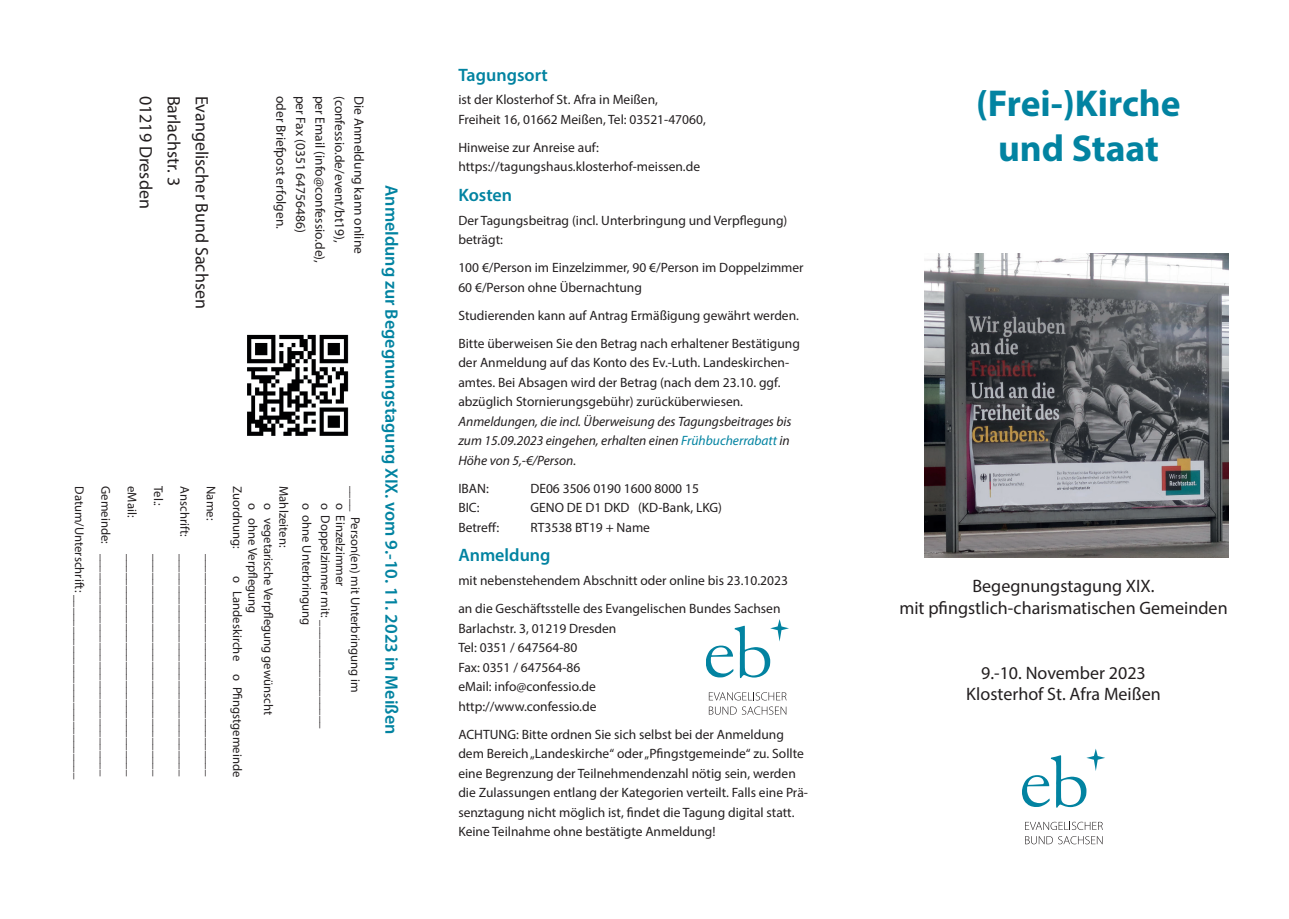
<style>
.page{position:relative;width:1289px;height:919px;background:#fff}
.page>*{position:absolute;margin:0;border:0;box-sizing:border-box;transform-origin:0 0}
.t1{font:700 37.5px "Myriad Pro";color:#0283a1}
.Text_normal{font:18px "Myriad Pro";color:#231f20}
.Überschrift{font:600 18px "Myriad Pro";color:#0283a1}
.Text_normal-2{font:13.5px/19.5px "Myriad Pro";color:#231f20}
.Text_normal-3{font:12.75px "Myriad Pro";color:#231f20}
.s1{font-style:italic}
.s2{font-style:italic;color:#0283a1}
</style>
<div class="page">
<svg style="left:1022px;top:748px;width:83px;height:59px"></svg>
<svg style="left:1025px;top:821px;width:77px;height:9px"></svg>
<svg style="left:1025px;top:836px;width:77px;height:8px"></svg>
<svg style="left:706px;top:619px;width:83px;height:59px"></svg>
<svg style="left:708px;top:692px;width:78px;height:8px"></svg>
<svg style="left:708px;top:706px;width:78px;height:8px"></svg>
<img style="left:247px;top:334px;width:102px;height:102px">
<img style="left:924px;top:254px;width:303px;height:303px">
<p class="Text_normal" style="left:157px;top:96px;width:114px;rotate:90deg">01219 Dresden</p>
<p class="Text_normal" style="left:185px;top:96px;width:92px;rotate:90deg">Barlachstr. 3</p>
<p class="Text_normal" style="left:213px;top:96px;width:214px;rotate:90deg">Evangelischer Bund Sachsen</p>
<p class="Text_normal-2" style="left:291px;top:96px;width:135px;rotate:90deg">oder Briefpost erfolgen.</p>
<p class="Text_normal-2" style="left:310px;top:96px;width:138px;rotate:90deg">per Fax (0351 64756486)</p>
<p class="Text_normal-2" style="left:330px;top:96px;width:169px;rotate:90deg">per Email (info@confessio.de),</p>
<p class="Text_normal-2" style="left:349px;top:96px;width:149px;rotate:90deg">(confessio.de/event/bt19),</p>
<p class="Text_normal-2" style="left:369px;top:96px;width:160px;rotate:90deg">Die Anmeldung kann online</p>
<p class="Text_normal-3" style="left:87px;top:486px;width:294px;rotate:90deg">Datum/Unterschrift: _____________________________</p>
<p class="Text_normal-3" style="left:113px;top:486px;width:291px;rotate:90deg">Gemeinde: ___________________________________</p>
<p class="Text_normal-3" style="left:140px;top:486px;width:33px;rotate:90deg">eMail:</p>
<p class="Text_normal-3" style="left:140px;top:553px;width:223px;rotate:90deg">___________________________________</p>
<p class="Text_normal-3" style="left:166px;top:486px;width:21px;rotate:90deg">Tel.:</p>
<p class="Text_normal-3" style="left:166px;top:553px;width:223px;rotate:90deg">___________________________________</p>
<p class="Text_normal-3" style="left:192px;top:486px;width:52px;rotate:90deg">Anschrift:</p>
<p class="Text_normal-3" style="left:192px;top:553px;width:223px;rotate:90deg">___________________________________</p>
<p class="Text_normal-3" style="left:219px;top:486px;width:36px;rotate:90deg">Name:</p>
<p class="Text_normal-3" style="left:245px;top:486px;width:64px;rotate:90deg">Zuordnung:</p>
<p class="Text_normal-3" style="left:245px;top:576px;width:203px;rotate:90deg">o Landeskirche o Pfingstgemeinde</p>
<p class="Text_normal-3" style="left:291px;top:486px;width:63px;rotate:90deg">Mahlzeiten:</p>
<p class="Text_normal-3" style="left:261px;top:503px;width:112px;rotate:90deg">o ohne Verpflegung</p>
<p class="Text_normal-3" style="left:276px;top:503px;width:213px;rotate:90deg">o vegetarische Verpflegung gewünscht</p>
<p class="Text_normal-3" style="left:219px;top:553px;width:223px;rotate:90deg">___________________________________</p>
<p class="Text_normal-3" style="left:363px;top:486px;width:208px;rotate:90deg">____ Person(en) mit Unterbringung im</p>
<p class="Text_normal-3" style="left:314px;top:503px;width:123px;rotate:90deg">o ohne Unterbringung</p>
<p class="Text_normal-3" style="left:333px;top:503px;width:227px;rotate:90deg">o Doppelzimmer mit: _________________</p>
<p class="Text_normal-3" style="left:348px;top:503px;width:85px;rotate:90deg">o Einzelzimmer</p>
<p class="Überschrift" style="left:403px;top:185px;width:550px;rotate:90deg">Anmeldung zur Begegnungstagung XIX. vom 9.-10. 11. 2023 in Meißen</p>
<p class="Überschrift" style="left:458px;top:63px;width:91px">Tagungsort</p>
<p class="Text_normal-2" style="left:458px;top:90px;width:249px">ist der Klosterhof St. Afra in Meißen,<br>Freiheit 16, 01662 Meißen, Tel: 03521-47060,</p>
<p class="Text_normal-2" style="left:458px;top:137px;width:243px">Hinweise zur Anreise auf: https://tagungshaus.klosterhof-meissen.de</p>
<p class="Überschrift" style="left:458px;top:183px;width:55px">Kosten</p>
<p class="Text_normal-2" style="left:458px;top:210px;width:330px">Der Tagungsbeitrag (incl. Unterbringung und Verpflegung) beträgt:</p>
<p class="Text_normal-2" style="left:458px;top:257px;width:347px">100 €/Person im Einzelzimmer, 90 €/Person im Doppelzimmer<br>60 €/Person ohne Übernachtung</p>
<p class="Text_normal-2" style="left:458px;top:305px;width:342px">Studierenden kann auf Antrag Ermäßigung gewährt werden.</p>
<p class="Text_normal-2" style="left:458px;top:333px;width:343px">Bitte überweisen Sie den Betrag nach erhaltener Bestätigung der Anmeldung auf das Konto des Ev.-Luth. Landeskirchen&shy;amtes. Bei Absagen wird der Betrag (nach dem 23.10. ggf. abzüglich Stornierungsgebühr) zurücküberwiesen.<br><span class="s1">Anmeldungen, die incl. Überweisung des Tagungsbeitrages bis zum 15.09.2023 eingehen, erhalten einen</span> <span class="s2">Frühbucherrabatt</span> <span class="s1">in Höhe von 5,-€/Person.</span></p>
<p class="Text_normal-2" style="left:458px;top:478px;width:32px">IBAN:</p>
<p class="Text_normal-2" style="left:530px;top:478px;width:170px">DE06 3506 0190 1600 8000 15</p>
<p class="Text_normal-2" style="left:458px;top:498px;width:23px">BIC:</p>
<p class="Text_normal-2" style="left:530px;top:498px;width:193px">GENO DE D1 DKD (KD-Bank, LKG)</p>
<p class="Text_normal-2" style="left:458px;top:517px;width:42px">Betreff:</p>
<p class="Text_normal-2" style="left:530px;top:517px;width:121px">RT3538 BT19 + Name</p>
<p class="Überschrift" style="left:458px;top:544px;width:94px">Anmeldung</p>
<p class="Text_normal-2" style="left:458px;top:570px;width:331px">mit nebenstehendem Abschnitt oder online bis 23.10.2023</p>
<p class="Text_normal-2" style="left:458px;top:598px;width:324px">an die Geschäftsstelle des Evangelischen Bundes Sachsen<br>Barlachstr. 3, 01219 Dresden<br>Tel: 0351 / 647564-80<br>Fax: 0351 / 647564-86<br>eMail: info@confessio.de<br>http://www.confessio.de</p>
<p class="Text_normal-2" style="left:458px;top:724px;width:351px">ACHTUNG: Bitte ordnen Sie sich selbst bei der Anmeldung dem Bereich „Landeskirche“ oder „Pfingstgemeinde“ zu. Sollte eine Begrenzung der Teilnehmendenzahl nötig sein, werden die Zulassungen entlang der Kategorien verteilt. Falls eine Prä&shy;senztagung nicht möglich ist, findet die Tagung digital statt.<br>Keine Teilnahme ohne bestätigte Anmeldung!</p>
<p class="t1" style="left:976px;top:79px;width:206px">(Frei-)Kirche</p>
<p class="t1" style="left:998px;top:124px;width:162px">und Staat</p>
<p class="Text_normal" style="left:972px;top:575px;width:184px">Begegnungstagung XIX.</p>
<p class="Text_normal" style="left:899px;top:596px;width:330px">mit pfingstlich-charismatischen Gemeinden</p>
<p class="Text_normal" style="left:981px;top:661px;width:166px">9.-10. November 2023</p>
<p class="Text_normal" style="left:966px;top:683px;width:196px">Klosterhof St. Afra Meißen</p>
</div>
